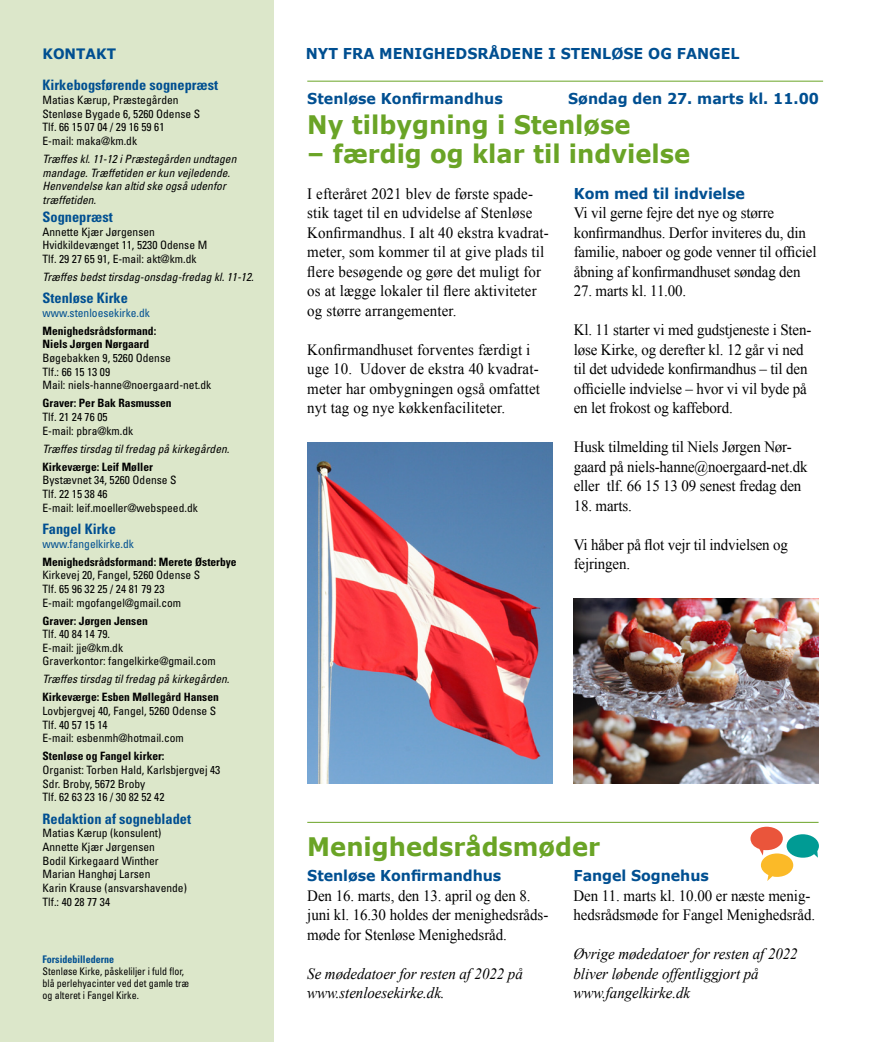
<style>
.page{position:relative;width:893px;height:1042px;background:#fff}
.page>*{position:absolute;margin:0;border:0;box-sizing:border-box;transform-origin:0 0}
.t1{font:700 25.5px "Verdana";color:#6aa426;scale:.95 1}
.t2{font:15.75px/19.5px "Times New Roman";letter-spacing:-.005em;color:#000;scale:.95 1}
.t3{font:italic 15.75px/19.5px "Times New Roman";letter-spacing:-.005em;color:#000;scale:.95 1}
.t4{font:700 15px "Verdana";color:#004f91;scale:.95 1}
.t5{font:700 condensed 14.4px "Univers LT Std";color:#004f91}
.t6{font:700 14.4px "Verdana";color:#004f91;scale:.95 1}
.t7{font:condensed 11.55px/13.6px "Univers LT Std";color:#000}
.t8{font:italic condensed 11.55px/13.6px "Univers LT Std";color:#000}
.t9{font:700 condensed 11.55px/13.6px "Univers LT Std";color:#000}
.t10{font:condensed 11.55px "Univers LT Std";color:#004f91}
.t11{font:condensed 10.5px/12px "Univers LT Std";color:#000;scale:.95 1}
.t12{font:700 condensed 10.5px "Univers LT Std";color:#004f91;scale:.95 1}
</style>
<div class="page">
<div style="left:0;top:0;width:274px;height:1042px;background:#dce7ca"></div>
<hr style="left:307px;top:81px;width:516px;height:1px;background:#6aa426">
<hr style="left:307px;top:822px;width:512px;height:1px;background:#6aa426">
<svg style="left:750px;top:827px;width:69px;height:54px"></svg>
<img style="left:307px;top:442px;width:245px;height:342px">
<img style="left:573px;top:598px;width:246px;height:186px">
<p class="t6" style="left:43px;top:45px;width:79px">KONTAKT</p>
<p class="t5" style="left:43px;top:76px;width:177px">Kirkebogsførende sognepræst</p>
<p class="t7" style="left:43px;top:93px;width:159px">Matias Kærup, Præstegården<br>Stenløse Bygade 6, 5260 Odense S<br>Tlf. 66 15 07 04 / 29 16 59 61<br>E-mail: maka@km.dk</p>
<p class="t8" style="left:43px;top:152px;width:195px">Træffes kl. 11-12 i Præstegården undtagen mandage. Træffetiden er kun vejledende.<br>Henvendelse kan altid ske også udenfor træffetiden.</p>
<p class="t5" style="left:43px;top:208px;width:72px">Sognepræst</p>
<p class="t7" style="left:43px;top:224px;width:166px">Annette Kjær Jørgensen<br>Hvidkildevænget 11, 5230 Odense M<br>Tlf. 29 27 65 91, E-mail: akt@km.dk</p>
<p class="t8" style="left:43px;top:270px;width:213px">Træffes bedst tirsdag-onsdag-fredag kl. 11-12.</p>
<p class="t5" style="left:43px;top:289px;width:87px">Stenløse Kirke</p>
<p class="t10" style="left:43px;top:305px;width:109px">www.stenloesekirke.dk</p>
<p class="t9" style="left:43px;top:324px;width:115px">Menighedsrådsformand:<br>Niels Jørgen Nørgaard</p>
<p class="t7" style="left:43px;top:351px;width:170px">Bøgebakken 9, 5260 Odense<br>Tlf.: 66 15 13 09<br>Mail: niels-hanne@noergaard-net.dk</p>
<p class="t9" style="left:43px;top:396px;width:131px">Graver: Per Bak Rasmussen</p>
<p class="t7" style="left:43px;top:410px;width:92px">Tlf. 21 24 76 05<br>E-mail: pbra@km.dk</p>
<p class="t8" style="left:43px;top:442px;width:188px">Træffes tirsdag til fredag på kirkegården.</p>
<p class="t9" style="left:43px;top:460px;width:112px">Kirkeværge: Leif Møller</p>
<p class="t7" style="left:43px;top:473px;width:157px">Bystævnet 34, 5260 Odense S<br>Tlf. 22 15 38 46<br>E-mail: leif.moeller@webspeed.dk</p>
<p class="t5" style="left:43px;top:520px;width:75px">Fangel Kirke</p>
<p class="t10" style="left:43px;top:536px;width:93px">www.fangelkirke.dk</p>
<p class="t9" style="left:43px;top:554px;width:196px">Menighedsrådsformand: Merete Østerbye</p>
<p class="t7" style="left:43px;top:568px;width:159px">Kirkevej 20, Fangel, 5260 Odense S<br>Tlf. 65 96 32 25 / 24 81 79 23<br>E-mail: mgofangel@gmail.com</p>
<p class="t9" style="left:43px;top:613px;width:107px">Graver: Jørgen Jensen</p>
<p class="t7" style="left:43px;top:627px;width:175px">Tlf. 40 84 14 79.<br>E-mail: jje@km.dk<br>Graverkontor: fangelkirke@gmail.com</p>
<p class="t8" style="left:43px;top:672px;width:188px">Træffes tirsdag til fredag på kirkegården.</p>
<p class="t9" style="left:43px;top:690px;width:178px">Kirkeværge: Esben Møllegård Hansen</p>
<p class="t7" style="left:43px;top:704px;width:175px">Lovbjergvej 40, Fangel, 5260 Odense S<br>Tlf. 40 57 15 14<br>E-mail: esbenmh@hotmail.com</p>
<p class="t9" style="left:43px;top:749px;width:124px">Stenløse og Fangel kirker:</p>
<p class="t7" style="left:43px;top:763px;width:179px">Organist: Torben Hald, Karlsbjergvej 43<br>Sdr. Broby, 5672 Broby<br>Tlf. 62 63 23 16 / 30 82 52 42</p>
<p class="t5" style="left:43px;top:810px;width:150px">Redaktion af sognebladet</p>
<p class="t7" style="left:43px;top:826px;width:146px">Matias Kærup (konsulent)<br>Annette Kjær Jørgensen<br>Bodil Kirkegaard Winther<br>Marian Hanghøj Larsen<br>Karin Krause (ansvarshavende)<br>Tlf.: 40 28 77 34</p>
<p class="t12" style="left:43px;top:952px;width:77px">Forsidebillederne</p>
<p class="t11" style="left:43px;top:965px;width:156px">Stenløse Kirke, påskeliljer i fuld flor, blå perlehyacinter ved det gamle træ og alteret i Fangel Kirke.</p>
<p class="t4" style="left:306px;top:44px;width:458px">NYT FRA MENIGHEDSRÅDENE I STENLØSE OG FANGEL</p>
<p class="t4" style="left:307px;top:89px;width:207px">Stenløse Konfirmandhus</p>
<p class="t4" style="left:568px;top:89px;width:265px">Søndag den 27. marts kl. 11.00</p>
<h1 class="t1" style="left:307px;top:108px;width:342px">Ny tilbygning i Stenløse</h1>
<h1 class="t1" style="left:307px;top:137px;width:405px">– færdig og klar til indvielse</h1>
<p class="t2" style="left:307px;top:183px;width:256px">I efteråret 2021 blev de første spade&shy;stik taget til en udvidelse af Stenløse Kon-firmandhus. I alt 40 ekstra kvadrat&shy;meter, som kommer til at give plads til flere besøgende og gøre det muligt for os at lægge lokaler til flere aktiviteter og større arrangementer.</p>
<p class="t2" style="left:307px;top:339px;width:247px">Konfirmandhuset forventes færdigt i uge 10. Udover de ekstra 40 kvadrat&shy;meter har ombygningen også omfattet nyt tag og nye køkkenfaciliteter.</p>
<p class="t4" style="left:574px;top:183px;width:182px">Kom med til indvielse</p>
<p class="t2" style="left:574px;top:203px;width:257px">Vi vil gerne fejre det nye og større konfirmandhus. Derfor inviteres du, din familie, naboer og gode venner til officiel åbning af konfirmandhuset søndag den</p>
<p class="t2" style="left:574px;top:281px;width:120px">27. marts kl. 11.00.</p>
<p class="t2" style="left:574px;top:320px;width:252px">Kl. 11 starter vi med gudstjeneste i Sten&shy;løse Kirke, og derefter kl. 12 går vi ned til det udvidede konfirmandhus – til den officielle indvielse – hvor vi vil byde på en let frokost og kaffebord.</p>
<p class="t2" style="left:574px;top:437px;width:248px">Husk tilmelding til Niels Jørgen Nør&shy;gaard på niels-hanne@noergaard-net.dk eller tlf. 66 15 13 09 senest fredag den</p>
<p class="t2" style="left:574px;top:495px;width:63px">18. marts.</p>
<p class="t2" style="left:574px;top:534px;width:227px">Vi håber på flot vejr til indvielsen og fejringen.</p>
<h1 class="t1" style="left:307px;top:830px;width:310px">Menighedsrådsmøder</h1>
<p class="t4" style="left:307px;top:866px;width:206px">Stenløse Konfirmandhus</p>
<p class="t2" style="left:307px;top:885px;width:255px">Den 16. marts, den 13. april og den 8. juni kl. 16.30 holdes der menighedsråds&shy;møde for Stenløse Menighedsråd.</p>
<p class="t3" style="left:307px;top:963px;width:228px">Se mødedatoer for resten af 2022 på www.stenloesekirke.dk.</p>
<p class="t4" style="left:574px;top:866px;width:144px">Fangel Sognehus</p>
<p class="t2" style="left:574px;top:885px;width:256px">Den 11. marts kl. 10.00 er næste menig&shy;hedsrådsmøde for Fangel Menighedsråd.</p>
<p class="t3" style="left:574px;top:944px;width:237px">Øvrige mødedatoer for resten af 2022 bliver løbende offentliggjort på www.fangelkirke.dk</p>
</div>
